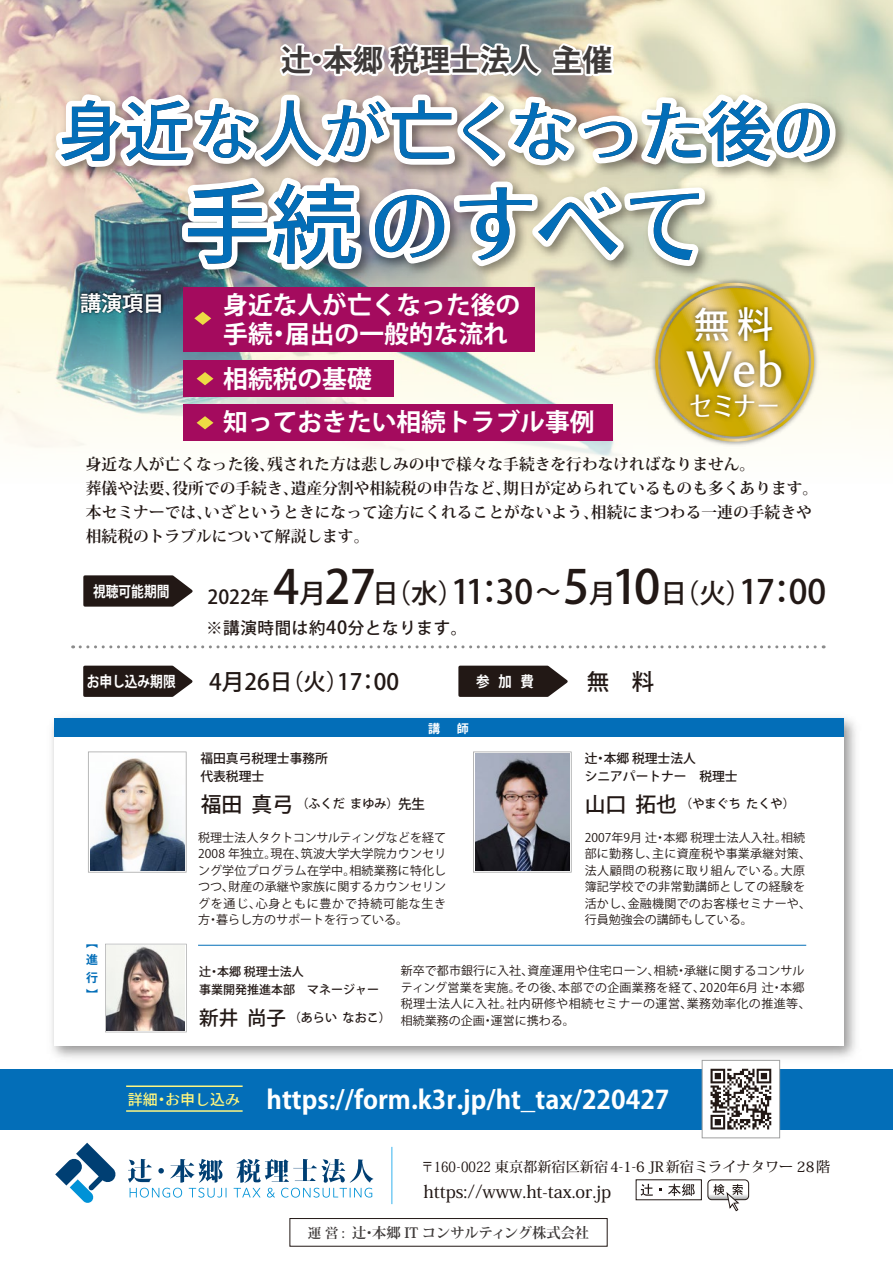
<style>
.page{position:relative;width:893px;height:1263px;background:#fff}
.page>*{position:absolute;margin:0;border:0;box-sizing:border-box;transform-origin:0 0}
.t1{font:87.3px "Gen Ei Late Go v 2";color:#036eb8}
.t2{font:65.85px "Gen Ei Late Go v 2";color:#036eb8}
.t3{font:46.05px "Gen Ei Late Go v 2";color:#fff}
.t4{font:36.9px "Gen Ei Late Go v 2";color:#fff}
.t5{font:700 30px "Koz Go Pro";color:#3e3a39}
.t6{font:27.6px "Gen Ei Late Go v 2";color:#fff;scale:.85 1}
.t7{font:500 26.55px "Koz Go Pro";color:#221815}
.t8{font:700 25.5px "Koz Go Pro";color:#fff}
.t9{font:700 24.75px/43.5px "Koz Go Pro";color:#fff}
.t10{font:500 22.5px "Koz Go Pro";color:#221815}
.t11{font:500 21px "Koz Go Pro";color:#fff}
.t12{font:500 19.35px "Koz Go Pro";color:#221815}
.t13{font:500 17.4px "Koz Min Pro";color:#221815}
.t14{font:500 16.5px "Koz Go Pro";letter-spacing:.04em;color:#221815}
.t15{font:700 15.75px/24px "Koz Min Pro";color:#221815}
.t16{font:700 15px "Koz Go Pro";color:#fff;scale:.85 1}
.t17{font:700 15px "Koz Go Pro";color:#fff;scale:.9 1}
.t18{font:700 14.25px "Koz Min Pro";color:#3e3a39}
.t19{font:500 14.1px "Koz Min Pro";color:#221815;scale:.85 1}
.t20{font:500 12.75px/18px "Koz Go Pro";color:#221815}
.t21{font:500 12.15px "Koz Go Pro";color:#221815}
.t22{font:12px/16.5px "Koz Go Pro";letter-spacing:.02em;color:#221815}
.t23{font:500 12px/18px "Koz Go Pro";color:#221815}
.t24{font:700 12px/17.2px "Koz Go Pro";color:#036eb8;text-align:justify}
.t25{font:700 12px "Koz Go Pro";color:#fff}
.s1{font-size:62.55px}
.s2{font-size:82.35px}
.s3{font-size:46.65px}
.s4{font-size:33.3px}
.s5{font-size:25.05px}
.s6{font-size:18px}
.s7{font-size:18.15px}
.s8{font-size:20.7px}
.s9{font-size:13.5px}
.s10{font-size:19.5px}
.s11{font-family:"Gen Ei Late Go v 2";font-weight:400;font-size:15px;color:#fff67f}
</style>
<div class="page">
<img style="left:0;top:0;width:893px;height:312px">
<div style="left:0;top:312px;width:893px;height:176px;background:linear-gradient(to bottom,#f6f3d7,#fff)"></div>
<img style="left:52px;top:717px;width:804px;height:350px">
<div style="left:54px;top:719px;width:789px;height:326px;background:#fff"></div>
<div style="left:105px;top:944px;width:82px;height:88px;background:#c0c1c1"></div>
<div style="left:106px;top:944px;width:80px;height:88px;border:2px solid #fff"></div>
<img style="left:107px;top:945px;width:78px;height:85px">
<div style="left:54px;top:718px;width:789px;height:19px;background:#036eb8"></div>
<svg style="left:473px;top:751px;width:99px;height:121px"></svg>
<div style="left:474px;top:752px;width:97px;height:120px;border:3px solid #fff"></div>
<img style="left:475px;top:754px;width:94px;height:116px">
<svg style="left:88px;top:751px;width:99px;height:121px"></svg>
<div style="left:89px;top:752px;width:97px;height:120px;border:3px solid #fff"></div>
<img style="left:90px;top:754px;width:94px;height:116px">
<svg style="left:83px;top:665px;width:110px;height:32px;background:#3b322f"></svg>
<svg style="left:458px;top:665px;width:110px;height:32px;background:#3a322f"></svg>
<svg style="left:80px;top:645px;width:744px;height:3px"></svg>
<svg style="left:83px;top:575px;width:110px;height:32px;background:#3b322f"></svg>
<hr style="left:391px;top:1147px;width:2px;height:57px;background:#7ecef4">
<div style="left:708px;top:1179px;width:41px;height:21px;border:1px solid #221815;border-radius:4px"></div>
<svg style="left:641px;top:1184px;width:12px;height:12px"></svg>
<svg style="left:668px;top:1183px;width:27px;height:13px"></svg>
<svg style="left:708px;top:1180px;width:41px;height:31px"></svg>
<div style="left:0;top:1069px;width:893px;height:60px;background:#036eb8"></div>
<hr style="left:126px;top:1085px;width:117px;height:2px;background:#fff682">
<hr style="left:126px;top:1110px;width:117px;height:2px;background:#fff682">
<svg style="left:55px;top:1143px;width:61px;height:60px"></svg>
<svg style="left:128px;top:1159px;width:99px;height:38px"></svg>
<svg style="left:234px;top:1159px;width:139px;height:38px"></svg>
<div style="left:290px;top:1218px;width:317px;height:28px;border:1px solid #221815"></div>
<hr style="left:198px;top:945px;width:608px;height:1px;background:#036eb8">
<img style="left:40px;top:25px;width:804px;height:417px">
<img style="left:677px;top:336px;width:116px;height:144px">
<img style="left:685px;top:298px;width:97px;height:96px">
<div style="left:702px;top:1060px;width:78px;height:78px;background:#fff;border:1px solid #9fa0a0"></div>
<svg style="left:710px;top:1069px;width:61px;height:60px"></svg>
<h3 class="t5" style="left:281px;top:41px;width:333px">辻・本郷 税理士法人 主催</h3>
<h2 class="t2" style="left:58px;top:88px;width:778px">身近<span class="s1">な</span>人<span class="s1">が</span>亡くなった後<span class="s1">の</span></h2>
<h1 class="t1" style="left:184px;top:167px;width:527px">手続<span class="s2">の</span>すべて</h1>
<h3 class="t11" style="left:80px;top:290px;width:86px">講演項目</h3>
<h3 class="t9" style="left:223px;top:292px;width:298px;line-height:28.8px">身近な人が亡くなった後の手続・届出の一般的な流れ</h3>
<h3 class="t9" style="left:223px;top:359px;width:373px">相続税の基礎<br>知っておきたい相続トラブル事例</h3>
<h3 class="t4" style="left:693px;top:300px;width:82px">無料</h3>
<h3 class="t3" style="left:686px;top:338px;width:98px">Web</h3>
<h3 class="t6" style="left:689px;top:387px;width:108px">セミナー</h3>
<h3 class="t15" style="left:86px;top:452px;width:734px">身近な人が亡くなった後、残された方は悲しみの中で様々な手続きを行わなければなりません。<br>葬儀や法要、役所での手続き、遺産分割や相続税の申告など、期日が定められているものも多くあります。本セミナーでは、いざというときになって途方にくれることがないよう、相続にまつわる一連の手続きや相続税のトラブルについて解説します。</h3>
<h3 class="t7" style="left:273px;top:576px;width:554px"><span class="s3">4</span>月<span class="s3">27</span>日 （水）<span class="s4">11：30</span><span class="s5">～</span><span class="s3">5</span>月<span class="s3">10</span>日（火）<span class="s4">17：00</span></h3>
<h3 class="t14" style="left:206px;top:617px;width:263px">※講演時間は約<span class="s6">40</span>分となります。</h3>
<p class="t16" style="left:93px;top:582px;width:91px">視聴可能期間</p>
<h3 class="t12" style="left:207px;top:585px;width:63px">2022<span class="s7">年</span></h3>
<p class="t16" style="left:87px;top:672px;width:106px">お申し込み期限</p>
<h3 class="t10" style="left:209px;top:667px;width:191px">4月26日（火）17：00</h3>
<p class="t17" style="left:476px;top:672px;width:66px">参加費</p>
<h3 class="t10" style="left:587px;top:667px;width:69px">無　料</h3>
<p class="t24" style="left:86px;top:935px;width:13px">【進行】</p>
<p class="t20" style="left:200px;top:749px;width:129px">福田真弓税理士事務所代表税理士</p>
<p class="t25" style="left:428px;top:721px;width:42px">講　師</p>
<p class="t21" style="left:201px;top:796px;width:226px"><span class="s8">福田 真弓</span> （ふくだ まゆみ）<span class="s9">先生</span></p>
<p class="t20" style="left:585px;top:749px;width:154px">辻・本郷 税理士法人<br>シニアパートナー　税理士</p>
<p class="t21" style="left:585px;top:796px;width:212px"><span class="s8">山口 拓也</span> （やまぐち たくや）</p>
<p class="t22" style="left:198px;top:829px;width:250px;text-align:justify">税理士法人タクトコンサルティングなどを経て2008 年独立。現在、筑波大学大学院カウンセリング学位プログラム在学中。相続業務に特化しつつ、財産の承継や家族に関するカウンセリングを通じ、心身ともに豊かで持続可能な生き方・暮らし方のサポートを行っている。</p>
<p class="t22" style="left:401px;top:963px;width:411px">新卒で都市銀行に入社、資産運用や住宅ローン、相続・承継に関するコンサルティング営業を実施。その後、本部での企画業務を経て、2020年6月 辻・本郷税理士法人に入社。社内研修や相続セミナーの運営、業務効率化の推進等、相続業務の企画・運営に携わる。</p>
<p class="t22" style="left:585px;top:829px;width:228px">2007年9月 辻・本郷 税理士法人入社。相続部に勤務し、主に資産税や事業承継対策、法人顧問の税務に取り組んでいる。大原簿記学校での非常勤講師としての経験を活かし、金融機関でのお客様セミナーや、行員勉強会の講師もしている。</p>
<p class="t23" style="left:199px;top:963px;width:181px">辻・本郷 税理士法人<br>事業開発推進本部　マネージャー</p>
<p class="t21" style="left:199px;top:1010px;width:193px"><span class="s10">新井 尚子</span> （あらい なおこ）</p>
<h3 class="t8" style="left:128px;top:1083px;width:543px"><span class="s11">詳細・お申し込み</span> https://form.k3r.jp/ht_tax/220427</h3>
<p class="t19" style="left:422px;top:1157px;width:482px">〒160-0022 東京都新宿区新宿4-1-6 JR新宿ミライナタワー 28階</p>
<h3 class="t13" style="left:423px;top:1179px;width:189px">https://www.ht-tax.or.jp</h3>
<p class="t18" style="left:308px;top:1222px;width:283px"><span class="s9">運 営 :</span> 辻・本郷 IT コンサルティング株式会社</p>
</div>
